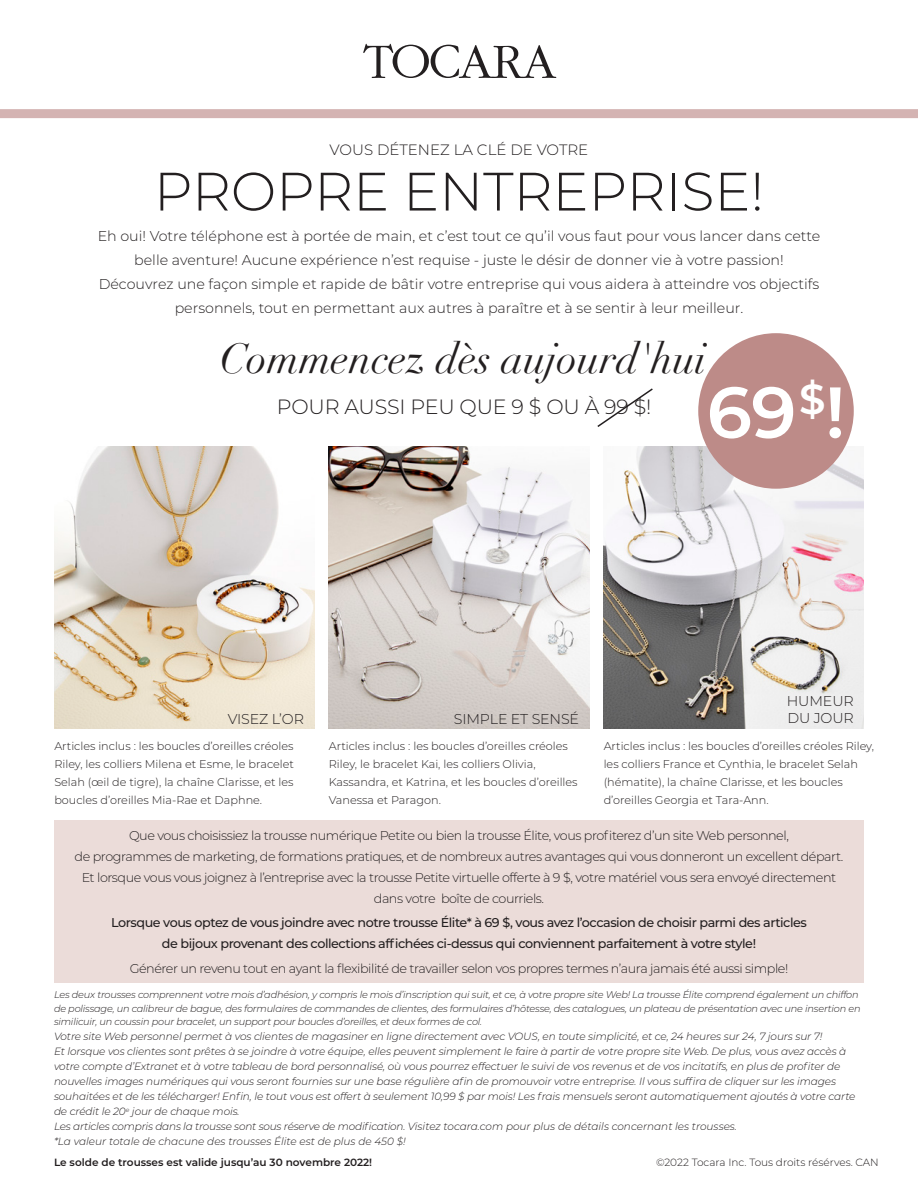
<style>
.page{position:relative;width:918px;height:1188px;background:#fff}
.page>*{position:absolute;margin:0;border:0;box-sizing:border-box;transform-origin:0 0}
.t1{font:600 72px "Montserrat";color:#fff}
.t2{font:300 54px "Montserrat";color:#231f20}
.t3{font:italic 42px "Didot";color:#231f20}
.t4{font:300 20.7px "Montserrat";letter-spacing:-.01em;color:#231f20}
.t5{font:300 15px "Montserrat";color:#231f20}
.t6{font:300 14.25px/24px "Montserrat";color:#231f20;text-align:center}
.t7{font:300 12.75px/21px "Montserrat";letter-spacing:-.035em;color:#231f20;text-align:center}
.t8{font:500 12.75px/21px "Montserrat";letter-spacing:-.035em;color:#231f20;text-align:center}
.t9{font:300 11.25px/18px "Montserrat";color:#231f20}
.t10{font:italic 300 10.5px/15px "Montserrat";letter-spacing:-.01em;color:#231f20}
.t11{font:600 10.5px "Montserrat";color:#231f20}
.t12{font:300 10.5px "Montserrat";color:#231f20}
.t13{font:italic 300 9.75px/13.5px "Montserrat";letter-spacing:-.02em;color:#231f20}
</style>
<div class="page">
<svg style="left:363px;top:44px;width:193px;height:34px"></svg>
<img style="left:54px;top:447px;width:260px;height:281px">
<img style="left:329px;top:447px;width:260px;height:281px">
<img style="left:604px;top:447px;width:260px;height:281px">
<div style="left:54px;top:820px;width:810px;height:163px;background:#ebdcd9"></div>
<div style="left:0;top:109px;width:918px;height:9px;background:#d4b3b2"></div>
<svg style="left:597px;top:388px;width:56px;height:39px"></svg>
<div style="left:698px;top:333px;width:156px;height:156px;background:#bd8b88;border-radius:50%"></div>
<p class="t5" style="left:330px;top:140px;width:260px">VOUS DÉTENEZ LA CLÉ DE VOTRE</p>
<p class="t2" style="left:154px;top:155px;width:612px">PROPRE ENTREPRISE!</p>
<p class="t6" style="left:98px;top:224px;width:724px">Eh oui! Votre téléphone est à portée de main, et c’est tout ce qu’il vous faut pour vous lancer dans cette belle aventure! Aucune expérience n’est requise - juste le désir de donner vie à votre passion!<br>Découvrez une façon simple et rapide de bâtir votre entreprise qui vous aidera à atteindre vos objectifs personnels, tout en permettant aux autres à paraître et à se sentir à leur meilleur.</p>
<p class="t3" style="left:220px;top:332px;width:488px">Commencez dès aujourd'hui</p>
<p class="t4" style="left:277px;top:392px;width:376px">POUR AUSSI PEU QUE 9 $ OU À 99 $!</p>
<p class="t1" style="left:707px;top:361px;width:140px">69<sup>$</sup>!</p>
<p class="t6" style="left:228px;top:706px;width:78px">VISEZ L’OR</p>
<p class="t6" style="left:787px;top:688px;width:68px">HUMEUR</p>
<p class="t6" style="left:454px;top:706px;width:127px">SIMPLE ET SENSÉ</p>
<p class="t6" style="left:787px;top:705px;width:68px">DU JOUR</p>
<p class="t9" style="left:54px;top:737px;width:241px;text-align:justify">Articles inclus : les boucles d’oreilles créoles Riley, les colliers Milena et Esme, le bracelet Selah (œil de tigre), la chaîne Clarisse, et les boucles d’oreilles Mia-Rae et Daphne.</p>
<p class="t9" style="left:329px;top:737px;width:250px">Articles inclus : les boucles d’oreilles créoles Riley, le bracelet Kai, les colliers Olivia, Kassandra, et Katrina, et les boucles d’oreilles Vanessa et Paragon.</p>
<p class="t9" style="left:604px;top:737px;width:272px">Articles inclus : les boucles d’oreilles créoles Riley, les colliers France et Cynthia, le bracelet Selah (hématite), la chaîne Clarisse, et les boucles d’oreilles Georgia et Tara-Ann.</p>
<p class="t7" style="left:75px;top:824px;width:770px">Que vous choisissiez la trousse numérique Petite ou bien la trousse Élite, vous profiterez d’un site Web personnel,<br>de programmes de marketing, de formations pratiques, et de nombreux autres avantages qui vous donneront un excellent départ.<br>Et lorsque vous vous joignez à l’entreprise avec la trousse Petite virtuelle offerte à 9 $, votre matériel vous sera envoyé directement dans votre boîte de courriels.</p>
<p class="t8" style="left:111px;top:912px;width:697px">Lorsque vous optez de vous joindre avec notre trousse Élite* à 69 $, vous avez l’occasion de choisir parmi des articles de bijoux provenant des collections affichées ci-dessus qui conviennent parfaitement à votre style!</p>
<p class="t7" style="left:130px;top:957px;width:660px">Générer un revenu tout en ayant la flexibilité de travailler selon vos propres termes n’aura jamais été aussi simple!</p>
<p class="t13" style="left:54px;top:988px;width:808px">Les deux trousses comprennent votre mois d’adhésion, y compris le mois d’inscription qui suit, et ce, à votre propre site Web! La trousse Élite comprend également un chiffon de polissage, un calibreur de bague, des formulaires de commandes de clientes, des formulaires d’hôtesse, des catalogues, un plateau de présentation avec une insertion en similicuir, un coussin pour bracelet, un support pour boucles d’oreilles, et deux formes de col.</p>
<p class="t10" style="left:54px;top:1029px;width:803px">Votre site Web personnel permet à vos clientes de magasiner en ligne directement avec VOUS, en toute simplicité, et ce, 24 heures sur 24, 7 jours sur 7!<br>Et lorsque vos clientes sont prêtes à se joindre à votre équipe, elles peuvent simplement le faire à partir de votre propre site Web. De plus, vous avez accès à votre compte d’Extranet et à votre tableau de bord personnalisé, où vous pourrez effectuer le suivi de vos revenus et de vos incitatifs, en plus de profiter de nouvelles images numériques qui vous seront fournies sur une base régulière afin de promouvoir votre entreprise. Il vous suffira de cliquer sur les images souhaitées et de les télécharger! Enfin, le tout vous est offert à seulement 10,99 $ par mois! Les frais mensuels seront automatiquement ajoutés à votre carte de crédit le 20<sup>e</sup> jour de chaque mois.<br>Les articles compris dans la trousse sont sous réserve de modification. Visitez tocara.com pour plus de détails concernant les trousses.<br>*La valeur totale de chacune des trousses Élite est de plus de 450 $!</p>
<p class="t11" style="left:54px;top:1155px;width:320px">Le solde de trousses est valide jusqu’au 30 novembre 2022!</p>
<p class="t12" style="left:656px;top:1155px;width:224px">©2022 Tocara Inc. Tous droits résérves. CAN</p>
</div>
